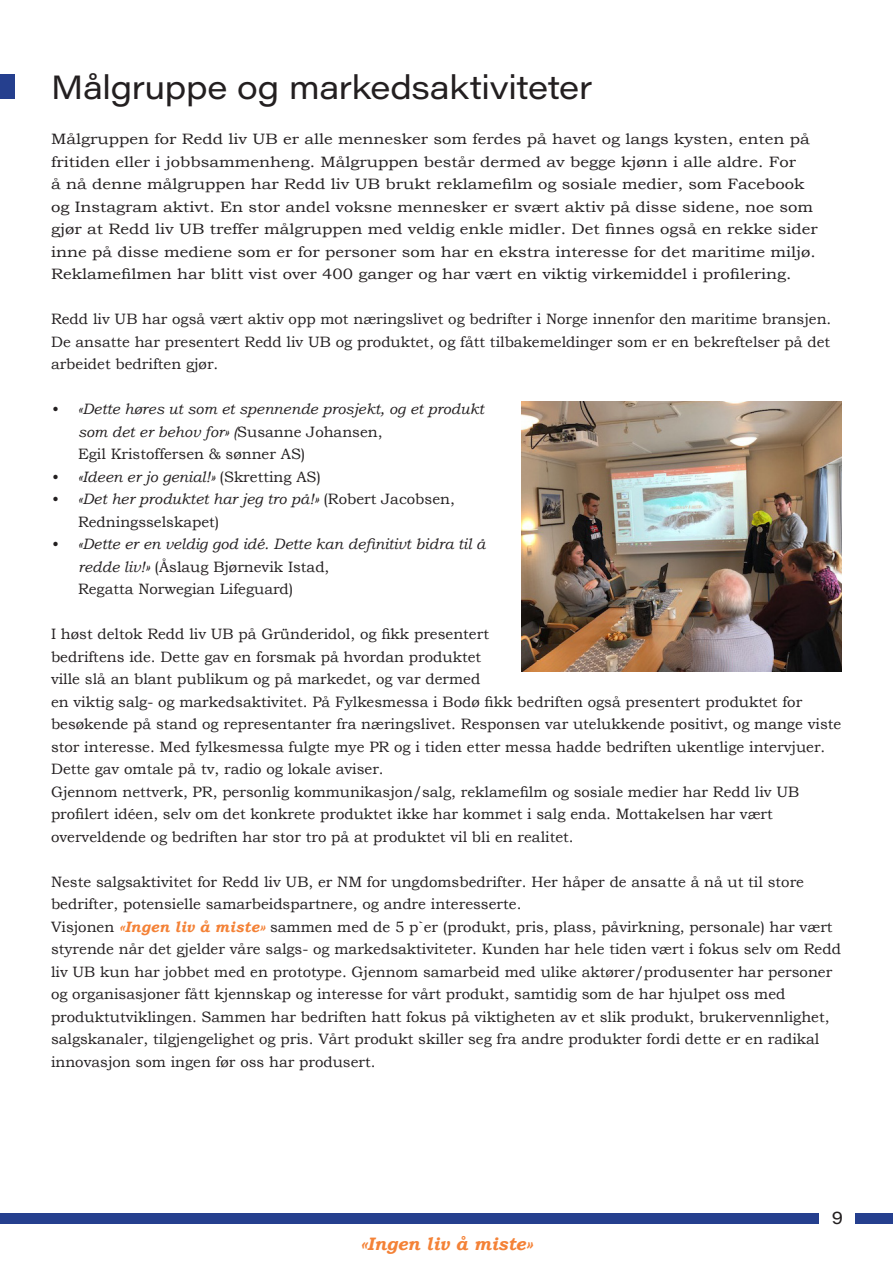
<style>
.page{position:relative;width:893px;height:1263px;background:#fff}
.page>*{position:absolute;margin:0;border:0;box-sizing:border-box;transform-origin:0 0}
.t1{font:33px "Acumin Pro Wide";letter-spacing:-.01em;color:#231f20}
.t2{font:italic 700 18px "Bookman Old Style";color:#f48237}
.t3{font:18px "Acumin Pro Wide";color:#231f20}
.t4{font:15px/22.5px "Bookman Old Style";color:#231f20}
.t5{font:15px/22.5px "Bookman Old Style";color:#231f20;scale:1.11 1}
.t6{font:italic 15px/22.5px "Bookman Old Style";color:#231f20}
.s1{font-style:normal}
.s2{font-style:italic}
.s3{font-weight:700;font-style:italic;color:#f48237}
</style>
<div class="page">
<div style="left:856px;top:1213px;width:37px;height:11px;background:#253f8e"></div>
<div style="left:0;top:1213px;width:819px;height:11px;background:#253f8e"></div>
<img style="left:521px;top:402px;width:321px;height:270px">
<div style="left:0;top:74px;width:14px;height:25px;background:#253f8e"></div>
<p class="t1" style="left:51px;top:64px;width:543px">Målgruppe og markedsaktiviteter</p>
<p class="t5" style="left:51px;top:128px;width:692px">Målgruppen for Redd liv UB er alle mennesker som ferdes på havet og langs kysten, enten på fritiden eller i jobbsammenheng. Målgruppen består dermed av begge kjønn i alle aldre. For<br>å nå denne målgruppen har Redd liv UB brukt reklamefilm og sosiale medier, som Facebook og Instagram aktivt. En stor andel voksne mennesker er svært aktiv på disse sidene, noe som gjør at Redd liv UB treffer målgruppen med veldig enkle midler. Det finnes også en rekke sider inne på disse mediene som er for personer som har en ekstra interesse for det maritime miljø.<br>Reklamefilmen har blitt vist over 400 ganger og har vært en viktig virkemiddel i profilering.</p>
<p class="t4" style="left:51px;top:308px;width:782px;text-align:justify">Redd liv UB har også vært aktiv opp mot næringslivet og bedrifter i Norge innenfor den maritime bransjen.<br>De ansatte har presentert Redd liv UB og produktet, og fått tilbakemeldinger som er en bekreftelser på det arbeidet bedriften gjør.</p>
<p class="t6" style="left:78px;top:397px;width:407px;text-indent:-27px">• «Dette høres ut som et spennende prosjekt, og et produkt som det er behov for» (<span class="s1">Susanne Johansen,<br>Egil Kristoffersen &amp; sønner AS)</span></p>
<p class="t6" style="left:51px;top:465px;width:271px">• «Ideen er jo genial!» <span class="s1">(Skretting AS)</span></p>
<p class="t4" style="left:78px;top:488px;width:378px;text-indent:-27px"><span class="s2">• «Det her produktet har jeg tro på!»</span> (Robert Jacobsen,<br>Redningsselskapet)</p>
<p class="t6" style="left:78px;top:532px;width:409px;text-indent:-27px">• «Dette er en veldig god idé. Dette kan definitivt bidra til å redde liv!» <span class="s1">(Åslaug Bjørnevik Istad,<br>Regatta Norwegian Lifeguard)</span></p>
<p class="t4" style="left:51px;top:623px;width:792px">I høst deltok Redd liv UB på Gründeridol, og fikk presentert<br>bedriftens ide. Dette gav en forsmak på hvordan produktet<br>ville slå an blant publikum og på markedet, og var dermed<br>en viktig salg- og markedsaktivitet. På Fylkesmessa i Bodø fikk bedriften også presentert produktet for besøkende på stand og representanter fra næringslivet. Responsen var utelukkende positivt, og mange viste stor interesse. Med fylkesmessa fulgte mye PR og i tiden etter messa hadde bedriften ukentlige intervjuer.<br>Dette gav omtale på tv, radio og lokale aviser.</p>
<p class="t4" style="left:51px;top:780px;width:750px">Gjennom nettverk, PR, personlig kommunikasjon/salg, reklamefilm og sosiale medier har Redd liv UB profilert idéen, selv om det konkrete produktet ikke har kommet i salg enda. Mottakelsen har vært overveldende og bedriften har stor tro på at produktet vil bli en realitet.</p>
<p class="t4" style="left:51px;top:870px;width:755px">Neste salgsaktivitet for Redd liv UB, er NM for ungdomsbedrifter. Her håper de ansatte å nå ut til store bedrifter, potensielle samarbeidspartnere, og andre interesserte.</p>
<p class="t4" style="left:51px;top:915px;width:791px">Visjonen <span class="s3">«Ingen liv å miste»</span> sammen med de 5 p`er (produkt, pris, plass, påvirkning, personale) har vært styrende når det gjelder våre salgs- og markedsaktiviteter. Kunden har hele tiden vært i fokus selv om Redd liv UB kun har jobbet med en prototype. Gjennom samarbeid med ulike aktører/produsenter har personer og organisasjoner fått kjennskap og interesse for vårt produkt, samtidig som de har hjulpet oss med produktutviklingen. Sammen har bedriften hatt fokus på viktigheten av et slik produkt, brukervennlighet, salgskanaler, tilgjengelighet og pris. Vårt produkt skiller seg fra andre produkter fordi dette er en radikal innovasjon som ingen før oss har produsert.</p>
<p class="t2" style="left:360px;top:1230px;width:174px">«Ingen liv å miste»</p>
<p class="t3" style="left:832px;top:1205px;width:13px">9</p>
</div>
